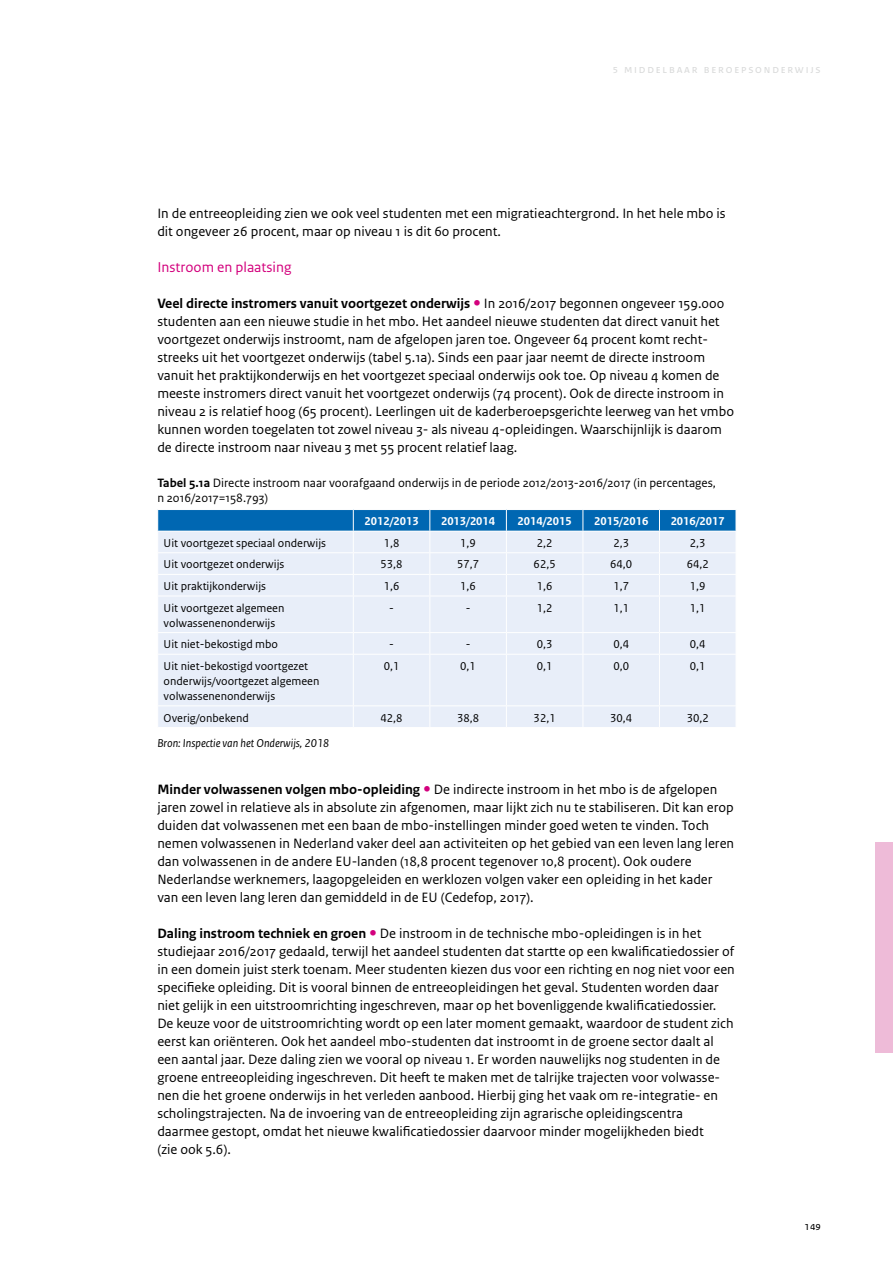
<style>
.page{position:relative;width:893px;height:1263px;background:#fff}
.page>*{position:absolute;margin:0;border:0;box-sizing:border-box;transform-origin:0 0}
._08_RO_Tussenkop{font:15px "Rijksoverheid Sans Text";color:#d3007d}
._10_RO_Broodtekst__B{font:14.25px/18px "Rijksoverheid Sans Text";color:#000}
._05_RO_Tabel_figuur{font:12.75px/15.3px "Rijksoverheid Sans Text";color:#000}
.Tabel_Broodtekst_lin{font:12px/15px "Rijksoverheid Sans Text";color:#000}
.Tabel_Broodtekst{font:12px "Rijksoverheid Sans Text";color:#000}
.Tabel_Kop{font:700 12px "Rijksoverheid Sans Text";color:#fff}
.Bronvermelding{font:italic 12px "Rijksoverheid Sans Text";color:#000}
.t1{font:12px "Rijksoverheid Sans Text";letter-spacing:.15em;color:#d9dada}
.s1{font-weight:700}
</style>
<div class="page">
<div style="left:158px;top:597px;width:578px;height:130px;background:#e8eef9"></div>
<svg style="left:157px;top:509px;width:579px;height:87px;background:#b2cfe8"></svg>
<hr style="left:353px;top:596px;width:1px;height:36px;background:#fff">
<hr style="left:429px;top:596px;width:1px;height:36px;background:#fff">
<hr style="left:506px;top:596px;width:1px;height:36px;background:#fff">
<hr style="left:583px;top:596px;width:1px;height:36px;background:#fff">
<hr style="left:659px;top:596px;width:1px;height:36px;background:#fff">
<hr style="left:157px;top:632px;width:196px;height:1px;background:#fff">
<hr style="left:353px;top:632px;width:77px;height:1px;background:#fff">
<svg style="left:353px;top:633px;width:1px;height:21px"></svg>
<hr style="left:430px;top:632px;width:76px;height:1px;background:#fff">
<svg style="left:429px;top:633px;width:1px;height:21px"></svg>
<hr style="left:506px;top:632px;width:77px;height:1px;background:#fff">
<svg style="left:506px;top:633px;width:1px;height:21px"></svg>
<hr style="left:583px;top:632px;width:76px;height:1px;background:#fff">
<svg style="left:583px;top:633px;width:1px;height:21px"></svg>
<hr style="left:659px;top:632px;width:77px;height:1px;background:#fff">
<svg style="left:659px;top:633px;width:1px;height:21px"></svg>
<hr style="left:157px;top:654px;width:196px;height:1px;background:#fff">
<hr style="left:353px;top:654px;width:77px;height:1px;background:#fff">
<hr style="left:353px;top:655px;width:1px;height:50px;background:#fff">
<hr style="left:430px;top:654px;width:76px;height:1px;background:#fff">
<hr style="left:429px;top:655px;width:1px;height:50px;background:#fff">
<hr style="left:506px;top:654px;width:77px;height:1px;background:#fff">
<hr style="left:506px;top:655px;width:1px;height:50px;background:#fff">
<hr style="left:583px;top:654px;width:76px;height:1px;background:#fff">
<hr style="left:583px;top:655px;width:1px;height:50px;background:#fff">
<hr style="left:659px;top:654px;width:77px;height:1px;background:#fff">
<hr style="left:659px;top:655px;width:1px;height:50px;background:#fff">
<hr style="left:157px;top:705px;width:196px;height:1px;background:#fff">
<hr style="left:353px;top:705px;width:77px;height:1px;background:#fff">
<svg style="left:353px;top:706px;width:1px;height:21px"></svg>
<hr style="left:430px;top:705px;width:76px;height:1px;background:#fff">
<svg style="left:429px;top:706px;width:1px;height:21px"></svg>
<hr style="left:506px;top:705px;width:77px;height:1px;background:#fff">
<svg style="left:506px;top:706px;width:1px;height:21px"></svg>
<hr style="left:583px;top:705px;width:76px;height:1px;background:#fff">
<svg style="left:583px;top:706px;width:1px;height:21px"></svg>
<hr style="left:659px;top:705px;width:77px;height:1px;background:#fff">
<svg style="left:659px;top:706px;width:1px;height:21px"></svg>
<div style="left:876px;top:842px;width:17px;height:210px;background:#eebbd8"></div>
<p class="t1" style="left:613px;top:63px;width:209px">5 middelbaar beroepsonderwijs</p>
<p class="_10_RO_Broodtekst__B" style="left:157px;top:204px;width:570px">In de entreeopleiding zien we ook veel studenten met een migratieachtergrond. In het hele mbo is dit ongeveer 26 procent, maar op niveau 1 is dit 60 procent.</p>
<p class="_08_RO_Tussenkop" style="left:157px;top:258px;width:136px">Instroom en plaatsing</p>
<p class="_10_RO_Broodtekst__B" style="left:157px;top:294px;width:578px"><span class="s1">Veel directe instromers vanuit voortgezet onderwijs</span> In 2016/2017 begonnen ongeveer 159.000 studenten aan een nieuwe studie in het mbo. Het aandeel nieuwe studenten dat direct vanuit het voortgezet onderwijs instroomt, nam de afgelopen jaren toe. Ongeveer 64 procent komt recht&shy;streeks uit het voortgezet onderwijs (tabel 5.1a). Sinds een paar jaar neemt de directe instroom vanuit het praktijkonderwijs en het voortgezet speciaal onderwijs ook toe. Op niveau 4 komen de meeste instromers direct vanuit het voortgezet onderwijs (74 procent). Ook de directe instroom in niveau 2 is relatief hoog (65 procent). Leerlingen uit de kaderberoepsgerichte leerweg van het vmbo kunnen worden toegelaten tot zowel niveau 3- als niveau 4-opleidingen. Waarschijnlijk is daarom de directe instroom naar niveau 3 met 55 procent relatief laag.</p>
<p class="_05_RO_Tabel_figuur" style="left:157px;top:475px;width:560px"><span class="s1">Tabel 5.1a</span> Directe instroom naar voorafgaand onderwijs in de periode 2012/2013-2016/2017 (in percentages, n 2016/2017=158.793)</p>
<p class="Tabel_Kop" style="left:364px;top:514px;width:56px">2012/2013</p>
<p class="Tabel_Kop" style="left:441px;top:514px;width:56px">2013/2014</p>
<p class="Tabel_Kop" style="left:518px;top:514px;width:56px">2014/2015</p>
<p class="Tabel_Kop" style="left:594px;top:514px;width:56px">2015/2016</p>
<p class="Tabel_Kop" style="left:671px;top:514px;width:56px">2016/2017</p>
<p class="Tabel_Broodtekst_lin" style="left:164px;top:536px;width:164px">Uit voortgezet speciaal onderwijs</p>
<p class="Tabel_Broodtekst" style="left:384px;top:536px;width:17px">1,8</p>
<p class="Tabel_Broodtekst" style="left:460px;top:536px;width:17px">1,9</p>
<p class="Tabel_Broodtekst" style="left:537px;top:536px;width:17px">2,2</p>
<p class="Tabel_Broodtekst" style="left:613px;top:536px;width:17px">2,3</p>
<p class="Tabel_Broodtekst" style="left:690px;top:536px;width:17px">2,3</p>
<p class="Tabel_Broodtekst_lin" style="left:164px;top:557px;width:122px">Uit voortgezet onderwijs</p>
<p class="Tabel_Broodtekst" style="left:381px;top:558px;width:24px">53,8</p>
<p class="Tabel_Broodtekst" style="left:457px;top:558px;width:24px">57,7</p>
<p class="Tabel_Broodtekst" style="left:534px;top:558px;width:24px">62,5</p>
<p class="Tabel_Broodtekst" style="left:610px;top:558px;width:24px">64,0</p>
<p class="Tabel_Broodtekst" style="left:687px;top:558px;width:24px">64,2</p>
<p class="Tabel_Broodtekst_lin" style="left:164px;top:579px;width:104px">Uit praktijkonderwijs</p>
<p class="Tabel_Broodtekst" style="left:384px;top:579px;width:17px">1,6</p>
<p class="Tabel_Broodtekst" style="left:460px;top:579px;width:17px">1,6</p>
<p class="Tabel_Broodtekst" style="left:537px;top:579px;width:17px">1,6</p>
<p class="Tabel_Broodtekst" style="left:613px;top:579px;width:17px">1,7</p>
<p class="Tabel_Broodtekst" style="left:690px;top:579px;width:17px">1,9</p>
<p class="Tabel_Broodtekst_lin" style="left:164px;top:600px;width:122px">Uit voortgezet algemeen volwassenenonderwijs</p>
<p class="Tabel_Broodtekst" style="left:389px;top:601px;width:5px">-</p>
<p class="Tabel_Broodtekst" style="left:537px;top:601px;width:17px">1,2</p>
<p class="Tabel_Broodtekst" style="left:613px;top:601px;width:17px">1,1</p>
<p class="Tabel_Broodtekst" style="left:690px;top:601px;width:17px">1,1</p>
<p class="Tabel_Broodtekst_lin" style="left:164px;top:637px;width:116px">Uit niet-bekostigd mbo</p>
<p class="Tabel_Broodtekst" style="left:389px;top:637px;width:5px">-</p>
<p class="Tabel_Broodtekst" style="left:537px;top:637px;width:17px">0,3</p>
<p class="Tabel_Broodtekst" style="left:613px;top:637px;width:17px">0,4</p>
<p class="Tabel_Broodtekst" style="left:690px;top:637px;width:17px">0,4</p>
<p class="Tabel_Broodtekst_lin" style="left:164px;top:659px;width:157px">Uit niet-bekostigd voortgezet onderwijs/voortgezet algemeen volwassenenonderwijs</p>
<p class="Tabel_Broodtekst" style="left:384px;top:659px;width:17px">0,1</p>
<p class="Tabel_Broodtekst" style="left:460px;top:659px;width:17px">0,1</p>
<p class="Tabel_Broodtekst" style="left:537px;top:659px;width:17px">0,1</p>
<p class="Tabel_Broodtekst" style="left:613px;top:659px;width:17px">0,0</p>
<p class="Tabel_Broodtekst" style="left:690px;top:659px;width:17px">0,1</p>
<p class="Tabel_Broodtekst_lin" style="left:164px;top:710px;width:87px">Overig/onbekend</p>
<p class="Tabel_Broodtekst" style="left:381px;top:711px;width:24px">42,8</p>
<p class="Tabel_Broodtekst" style="left:457px;top:711px;width:24px">38,8</p>
<p class="Tabel_Broodtekst" style="left:534px;top:711px;width:24px">32,1</p>
<p class="Tabel_Broodtekst" style="left:610px;top:711px;width:24px">30,4</p>
<p class="Tabel_Broodtekst" style="left:687px;top:711px;width:24px">30,2</p>
<p class="Bronvermelding" style="left:157px;top:737px;width:174px">Bron: Inspectie van het Onderwijs, 2018</p>
<p class="_10_RO_Broodtekst__B" style="left:157px;top:780px;width:578px"><span class="s1">Minder volwassenen volgen mbo-opleiding</span> De indirecte instroom in het mbo is de afgelopen jaren zowel in relatieve als in absolute zin afgenomen, maar lijkt zich nu te stabiliseren. Dit kan erop duiden dat volwassenen met een baan de mbo-instellingen minder goed weten te vinden. Toch nemen volwassenen in Nederland vaker deel aan activiteiten op het gebied van een leven lang leren dan volwassenen in de andere EU-landen (18,8 procent tegenover 10,8 procent). Ook oudere Nederlandse werknemers, laagopgeleiden en werklozen volgen vaker een opleiding in het kader van een leven lang leren dan gemiddeld in de EU (Cedefop, 2017).</p>
<p class="_10_RO_Broodtekst__B" style="left:157px;top:924px;width:579px"><span class="s1">Daling instroom techniek en groen</span> De instroom in de technische mbo-opleidingen is in het studiejaar 2016/2017 gedaald, terwijl het aandeel studenten dat startte op een kwalificatiedossier of in een domein juist sterk toenam. Meer studenten kiezen dus voor een richting en nog niet voor een specifieke opleiding. Dit is vooral binnen de entreeopleidingen het geval. Studenten worden daar niet gelijk in een uitstroomrichting ingeschreven, maar op het bovenliggende kwalificatiedossier.<br>De keuze voor de uitstroomrichting wordt op een later moment gemaakt, waardoor de student zich eerst kan oriënteren. Ook het aandeel mbo-studenten dat instroomt in de groene sector daalt al een aantal jaar. Deze daling zien we vooral op niveau 1. Er worden nauwelijks nog studenten in de groene entreeopleiding ingeschreven. Dit heeft te maken met de talrijke trajecten voor volwasse&shy;nen die het groene onderwijs in het verleden aanbood. Hierbij ging het vaak om re-integratie- en scholingstrajecten. Na de invoering van de entreeopleiding zijn agrarische opleidingscentra daarmee gestopt, omdat het nieuwe kwalificatiedossier daarvoor minder mogelijkheden biedt<br>(zie ook 5.6).</p>
<p class="Tabel_Broodtekst_lin" style="left:805px;top:1218px;width:18px">149</p>
</div>
